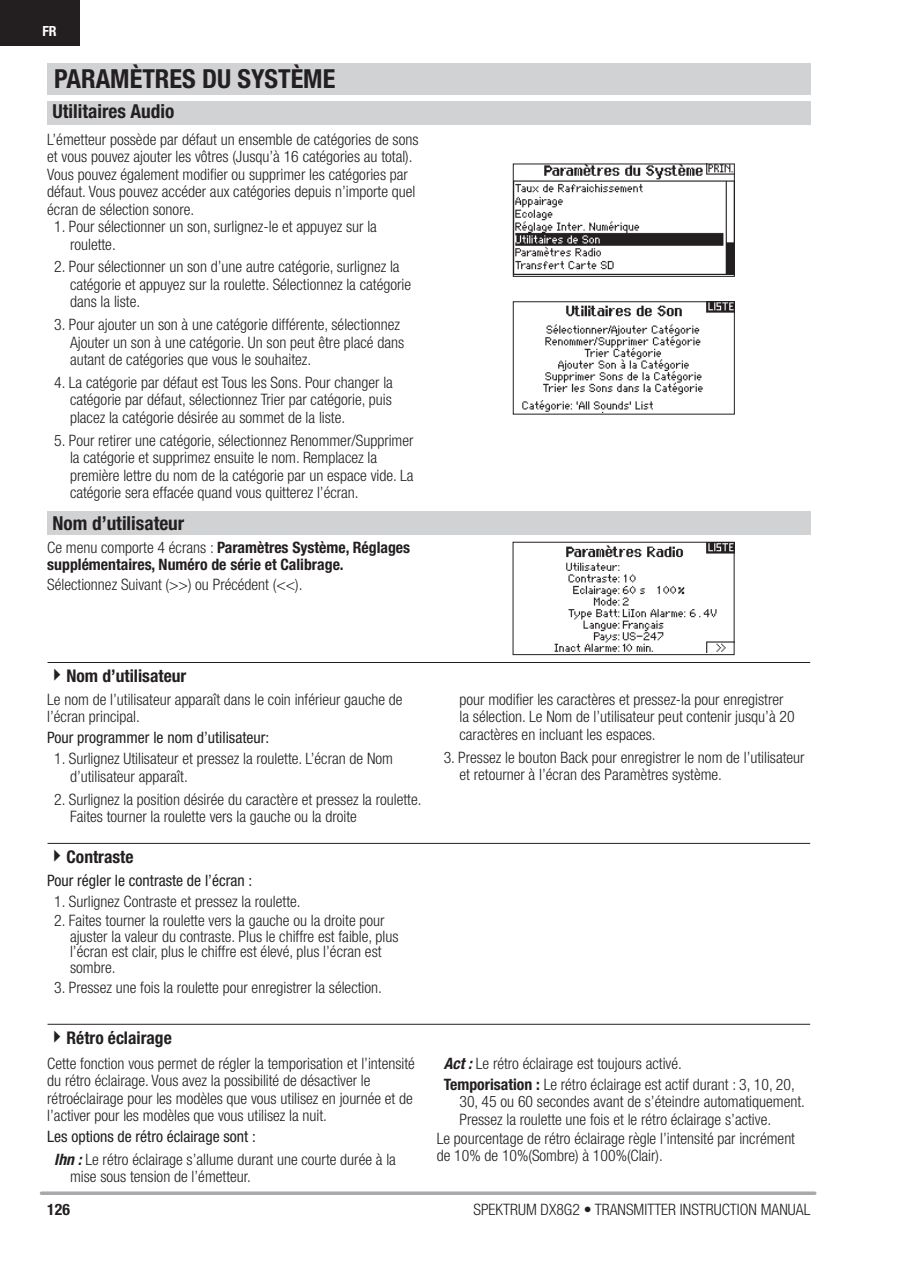
<style>
.page{position:relative;width:905px;height:1272px;background:#fff}
.page>*{position:absolute;margin:0;border:0;box-sizing:border-box;transform-origin:0 0}
.t1{font:700 condensed 26.25px "Helvetica Neue LT Std";color:#231f20}
.t2{font:700 condensed 19.25px "Helvetica Neue LT Std";color:#231f20}
.t3{font:700 condensed 17.5px "Helvetica Neue LT Std";color:#231f20}
.t4{font:300 condensed 15.75px/17.5px "Helvetica Neue LT Std";color:#231f20}
.t5{font:700 condensed 15.75px/17.5px "Helvetica Neue LT Std";color:#231f20}
.t6{font:condensed 15.75px "Helvetica Neue LT Std";color:#231f20}
.t7{font:700 condensed 14px "Helvetica Neue LT Std";color:#fff}
.s1{font-weight:300}
.s2{font-weight:400}
.s3{font-weight:700;font-style:italic}
.s4{font-weight:700}
</style>
<div class="page">
<svg style="left:41px;top:1191px;width:773px;height:4px;background:#b2b3b6"></svg>
<div style="left:0;top:0;width:79px;height:45px;background:#231f20"></div>
<div style="left:47px;top:63px;width:763px;height:31px;background:#d1d2d4"></div>
<div style="left:47px;top:511px;width:763px;height:23px;background:#d1d2d4"></div>
<div style="left:47px;top:101px;width:763px;height:24px;background:#d1d2d4"></div>
<hr style="left:48px;top:662px;width:762px;height:1px;background:#231f20">
<hr style="left:48px;top:843px;width:762px;height:1px;background:#231f20">
<hr style="left:48px;top:1024px;width:762px;height:1px;background:#231f20">
<img style="left:515px;top:165px;width:217px;height:109px">
<div style="left:513px;top:163px;width:221px;height:114px;border:1px solid #231f20"></div>
<img style="left:522px;top:303px;width:210px;height:109px">
<div style="left:513px;top:301px;width:221px;height:113px;border:1px solid #231f20"></div>
<img style="left:554px;top:544px;width:178px;height:109px">
<div style="left:512px;top:542px;width:222px;height:113px;border:1px solid #231f20"></div>
<p class="t7" style="left:42px;top:23px;width:16px">FR</p>
<h1 class="t1" style="left:54px;top:63px;width:29px">Param</h1>
<h1 class="t1" style="left:130px;top:63px;width:27px">ètres</h1>
<h1 class="t1" style="left:202px;top:63px;width:50px">du syst</h1>
<h1 class="t1" style="left:291px;top:63px;width:29px">ème</h1>
<p class="t2" style="left:52px;top:100px;width:123px">Utilitaires Audio</p>
<p class="t4" style="left:47px;top:130px;width:373px">L’émetteur possède par défaut un ensemble de catégories de sons et vous pouvez ajouter les vôtres (Jusqu’à 16 catégories au total).<br>Vous pouvez également modifier ou supprimer les catégories par défaut. Vous pouvez accéder aux catégories depuis n’importe quel écran de sélection sonore.</p>
<p class="t4" style="left:70px;top:218px;width:308px;text-indent:-16px">1. Pour sélectionner un son, surlignez-le et appuyez sur la roulette.</p>
<p class="t4" style="left:70px;top:258px;width:342px;text-indent:-16px">2. Pour sélectionner un son d’une autre catégorie, surlignez la catégorie et appuyez sur la roulette. Sélectionnez la catégorie dans la liste.</p>
<p class="t4" style="left:70px;top:316px;width:335px;text-indent:-16px">3. Pour ajouter un son à une catégorie différente, sélectionnez<br>Ajouter un son à une catégorie. Un son peut être placé dans autant de catégories que vous le souhaitez.</p>
<p class="t4" style="left:70px;top:373px;width:324px;text-align:justify;text-indent:-16px">4. La catégorie par défaut est Tous les Sons. Pour changer la catégorie par défaut, sélectionnez Trier par catégorie, puis placez la catégorie désirée au sommet de la liste.</p>
<p class="t4" style="left:70px;top:431px;width:345px;text-indent:-16px">5. Pour retirer une catégorie, sélectionnez Renommer/Supprimer la catégorie et supprimez ensuite le nom. Remplacez la première lettre du nom de la catégorie par un espace vide. La catégorie sera effacée quand vous quitterez l’écran.</p>
<p class="t2" style="left:52px;top:511px;width:133px">Nom d’utilisateur</p>
<p class="t5" style="left:47px;top:538px;width:364px"><span class="s1">Ce menu comporte 4 écrans :</span> Paramètres Système, Réglages supplémentaires, Numéro de série et Calibrage.</p>
<p class="t4" style="left:47px;top:575px;width:257px">Sélectionnez Suivant (&gt;&gt;) ou Précédent (&lt;&lt;).</p>
<p class="t3" style="left:47px;top:665px;width:141px">✔Nom d’utilisateur</p>
<p class="t4" style="left:47px;top:690px;width:357px">Le nom de l’utilisateur apparaît dans le coin inférieur gauche de l’écran principal.</p>
<p class="t6" style="left:47px;top:728px;width:223px">Pour programmer le nom d’utilisateur:</p>
<p class="t4" style="left:70px;top:750px;width:324px;text-indent:-16px">1. Surlignez Utilisateur et pressez la roulette. L’écran de Nom d’utilisateur apparaît.</p>
<p class="t4" style="left:70px;top:790px;width:353px;text-indent:-16px">2. Surlignez la position désirée du caractère et pressez la roulette.<br>Faites tourner la roulette vers la gauche ou la droite</p>
<p class="t3" style="left:47px;top:846px;width:88px">✔Contraste</p>
<p class="t6" style="left:47px;top:871px;width:206px">Pour régler le contraste de l’écran :</p>
<p class="t4" style="left:54px;top:892px;width:248px">1. Surlignez Contraste et pressez la roulette.</p>
<p class="t4" style="left:70px;top:912px;width:330px;line-height:15.8px;text-indent:-16px">2. Faites tourner la roulette vers la gauche ou la droite pour ajuster la valeur du contraste. Plus le chiffre est faible, plus l’écran est clair, plus le chiffre est élevé, plus l’écran est sombre.</p>
<p class="t4" style="left:54px;top:978px;width:329px">3. Pressez une fois la roulette pour enregistrer la sélection.</p>
<p class="t3" style="left:47px;top:1027px;width:126px">✔Rétro éclairage</p>
<p class="t4" style="left:47px;top:1054px;width:369px">Cette fonction vous permet de régler la temporisation et l’intensité du rétro éclairage. Vous avez la possibilité de désactiver le rétroéclairage pour les modèles que vous utilisez en journée et de l’activer pour les modèles que vous utilisez la nuit.</p>
<p class="t4" style="left:54px;top:1125px;width:343px;line-height:22.8px;text-indent:-7px"><span class="s2">Les options de rétro éclairage sont :<br></span><span class="s3">Ihn :</span> Le rétro éclairage s’allume durant une courte durée à la</p>
<p class="t4" style="left:70px;top:1168px;width:182px">mise sous tension de l’émetteur.</p>
<p class="t4" style="left:459px;top:690px;width:337px">pour modifier les caractères et pressez-la pour enregistrer la sélection. Le Nom de l’utilisateur peut contenir jusqu’à 20 caractères en incluant les espaces.</p>
<p class="t4" style="left:459px;top:748px;width:347px;text-indent:-16px">3. Pressez le bouton Back pour enregistrer le nom de l’utilisateur et retourner à l’écran des Paramètres système.</p>
<p class="t4" style="left:444px;top:1052px;width:352px;line-height:21px"><span class="s3">Act :</span> Le rétro éclairage est toujours activé.<br><span class="s4">Temporisation :</span> Le rétro éclairage est actif durant : 3, 10, 20,</p>
<p class="t4" style="left:459px;top:1092px;width:347px">30, 45 ou 60 secondes avant de s’éteindre automatiquement.<br>Pressez la roulette une fois et le rétro éclairage s’active.</p>
<p class="t4" style="left:437px;top:1129px;width:360px">Le pourcentage de rétro éclairage règle l’intensité par incrément de 10% de 10%(Sombre) à 100%(Clair).</p>
<p class="t5" style="left:47px;top:1200px;width:24px">126</p>
<p class="t4" style="left:473px;top:1200px;width:338px">SPEKTRUM DX8G2 • TRANSMITTER INSTRUCTION MANUAL</p>
</div>
